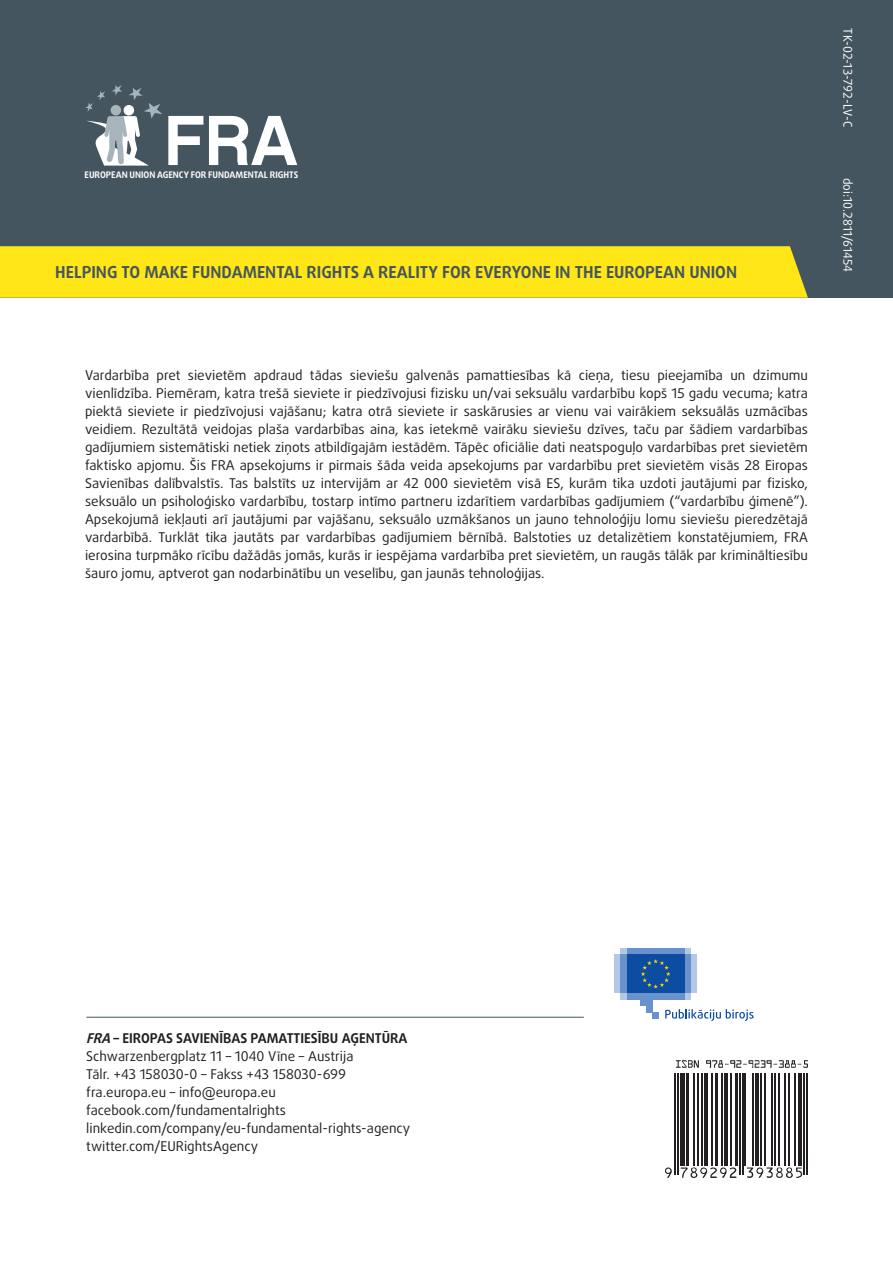
<style>
.page{position:relative;width:893px;height:1263px;background:#fff}
.page>*{position:absolute;margin:0;border:0;box-sizing:border-box;transform-origin:0 0}
.t1{font:700 16.5px "Daxline Pro";color:#45555f}
.body_no_hyph{font:13.5px/18px "Daxline Pro";color:#231f20;text-align:justify}
.t2{font:700 13.5px "Daxline Pro";color:#231f20}
.t3{font:12px "Daxline Pro";color:#fff}
.t4{font:700 9px "Daxline Pro";color:#fff}
.s1{font-style:italic}
</style>
<div class="page">
<div style="left:0;top:0;width:893px;height:298px;background:#45555f"></div>
<svg style="left:209px;top:116px;width:88px;height:49px"></svg>
<svg style="left:86px;top:85px;width:117px;height:81px"></svg>
<hr style="left:86px;top:1017px;width:498px;height:1px;background:#45555f">
<div style="left:0;top:246px;width:808px;height:52px;background:#ffe616"></div>
<svg style="left:621px;top:993px;width:70px;height:6px"></svg>
<svg style="left:621px;top:948px;width:70px;height:7px"></svg>
<div style="left:627px;top:948px;width:57px;height:7px;background:#6892cc"></div>
<div style="left:627px;top:993px;width:57px;height:6px;background:#6892cc"></div>
<div style="left:684px;top:955px;width:7px;height:38px;background:#6892cc"></div>
<div style="left:691px;top:955px;width:6px;height:38px;background:#b3c8e5"></div>
<div style="left:621px;top:955px;width:6px;height:38px;background:#6892cc"></div>
<div style="left:614px;top:955px;width:7px;height:38px;background:#b3c8e5"></div>
<div style="left:640px;top:993px;width:12px;height:13px;background:#6892cc"></div>
<div style="left:646px;top:993px;width:6px;height:19px;background:#6892cc"></div>
<div style="left:652px;top:1012px;width:7px;height:6px;background:#6892cc"></div>
<div style="left:627px;top:955px;width:57px;height:38px;background:#0d4da1"></div>
<svg style="left:641px;top:959px;width:29px;height:29px"></svg>
<svg style="left:665px;top:1009px;width:89px;height:12px"></svg>
<hr style="left:675px;top:1073px;width:1px;height:102px;background:#231f20">
<hr style="left:678px;top:1073px;width:1px;height:102px;background:#231f20">
<hr style="left:680px;top:1073px;width:4px;height:93px;background:#231f20">
<hr style="left:686px;top:1073px;width:2px;height:93px;background:#231f20">
<hr style="left:693px;top:1073px;width:1px;height:93px;background:#231f20">
<hr style="left:697px;top:1073px;width:1px;height:93px;background:#231f20">
<hr style="left:701px;top:1073px;width:1px;height:93px;background:#231f20">
<hr style="left:704px;top:1073px;width:4px;height:93px;background:#231f20">
<hr style="left:711px;top:1073px;width:1px;height:93px;background:#231f20">
<hr style="left:715px;top:1073px;width:3px;height:93px;background:#231f20">
<hr style="left:721px;top:1073px;width:1px;height:93px;background:#231f20">
<hr style="left:724px;top:1073px;width:4px;height:93px;background:#231f20">
<hr style="left:731px;top:1073px;width:1px;height:93px;background:#231f20">
<hr style="left:735px;top:1073px;width:3px;height:93px;background:#231f20">
<hr style="left:739px;top:1073px;width:2px;height:102px;background:#231f20">
<hr style="left:742px;top:1073px;width:1px;height:102px;background:#231f20">
<hr style="left:745px;top:1073px;width:1px;height:93px;background:#231f20">
<hr style="left:752px;top:1073px;width:1px;height:93px;background:#231f20">
<hr style="left:755px;top:1073px;width:4px;height:93px;background:#231f20">
<hr style="left:760px;top:1073px;width:1px;height:93px;background:#231f20">
<hr style="left:764px;top:1073px;width:2px;height:93px;background:#231f20">
<hr style="left:772px;top:1073px;width:1px;height:93px;background:#231f20">
<hr style="left:774px;top:1073px;width:1px;height:93px;background:#231f20">
<hr style="left:778px;top:1073px;width:1px;height:93px;background:#231f20">
<hr style="left:784px;top:1073px;width:1px;height:93px;background:#231f20">
<hr style="left:788px;top:1073px;width:2px;height:93px;background:#231f20">
<hr style="left:794px;top:1073px;width:1px;height:93px;background:#231f20">
<hr style="left:798px;top:1073px;width:4px;height:93px;background:#231f20">
<hr style="left:804px;top:1073px;width:1px;height:102px;background:#231f20">
<hr style="left:806px;top:1073px;width:2px;height:102px;background:#231f20">
<svg style="left:676px;top:1060px;width:23px;height:8px"></svg>
<svg style="left:706px;top:1060px;width:102px;height:8px"></svg>
<svg style="left:665px;top:1167px;width:7px;height:11px"></svg>
<svg style="left:680px;top:1167px;width:57px;height:11px"></svg>
<svg style="left:747px;top:1167px;width:55px;height:11px"></svg>
<p class="t4" style="left:85px;top:169px;width:215px">EUROPEAN UNION AGENCY FOR FUNDAMENTAL RIGHTS</p>
<p class="t1" style="left:55px;top:262px;width:683px">HELPING TO MAKE FUNDAMENTAL RIGHTS A REALITY FOR EVERYONE IN THE EUROPEAN UNION</p>
<p class="t3" style="left:856px;top:28px;width:100px;rotate:90deg">TK-02-13-792-LV-C</p>
<p class="t3" style="left:856px;top:178px;width:96px;rotate:90deg">doi:10.2811/61454</p>
<p class="body_no_hyph" style="left:85px;top:366px;width:724px">Vardarbība pret sievietēm apdraud tādas sieviešu galvenās pamattiesības kā cieņa, tiesu pieejamība un dzimumu vienlīdzība. Piemēram, katra trešā sieviete ir piedzīvojusi fizisku un/vai seksuālu vardarbību kopš 15 gadu vecuma; katra piektā sieviete ir piedzīvojusi vajāšanu; katra otrā sieviete ir saskārusies ar vienu vai vairākiem seksuālās uzmācības veidiem. Rezultātā veidojas plaša vardarbības aina, kas ietekmē vairāku sieviešu dzīves, taču par šādiem vardarbības gadījumiem sistemātiski netiek ziņots atbildīgajām iestādēm. Tāpēc oficiālie dati neatspoguļo vardarbības pret sievietēm faktisko apjomu. Šis FRA apsekojums ir pirmais šāda veida apsekojums par vardarbību pret sievietēm visās 28 Eiropas Savienības dalībvalstīs. Tas balstīts uz intervijām ar 42 000 sievietēm visā ES, kurām tika uzdoti jautājumi par fizisko, seksuālo un psiholoģisko vardarbību, tostarp intīmo partneru izdarītiem vardarbības gadījumiem (“vardarbību ģimenē”).<br>Apsekojumā iekļauti arī jautājumi par vajāšanu, seksuālo uzmākšanos un jauno tehnoloģiju lomu sieviešu pieredzētajā vardarbībā. Turklāt tika jautāts par vardarbības gadījumiem bērnībā. Balstoties uz detalizētiem konstatējumiem, FRA ierosina turpmāko rīcību dažādās jomās, kurās ir iespējama vardarbība pret sievietēm, un raugās tālāk par krimināltiesību šauro jomu, aptverot gan nodarbinātību un veselību, gan jaunās tehnoloģijas.</p>
<p class="t2" style="left:86px;top:1029px;width:323px"><span class="s1">FRA</span> – EIROPAS SAVIENĪBAS PAMATTIESĪBU AĢENTŪRA</p>
<p class="body_no_hyph" style="left:86px;top:1047px;width:269px">Schwarzenbergplatz 11 – 1040 Vīne – Austrija</p>
<p class="body_no_hyph" style="left:86px;top:1065px;width:261px">Tālr. +43 158030-0 – Fakss +43 158030-699</p>
<p class="body_no_hyph" style="left:86px;top:1083px;width:191px">fra.europa.eu – info@europa.eu</p>
<p class="body_no_hyph" style="left:86px;top:1101px;width:201px">facebook.com/fundamentalrights</p>
<p class="body_no_hyph" style="left:86px;top:1119px;width:325px">linkedin.com/company/eu-fundamental-rights-agency</p>
<p class="body_no_hyph" style="left:86px;top:1137px;width:173px">twitter.com/EURightsAgency</p>
</div>
